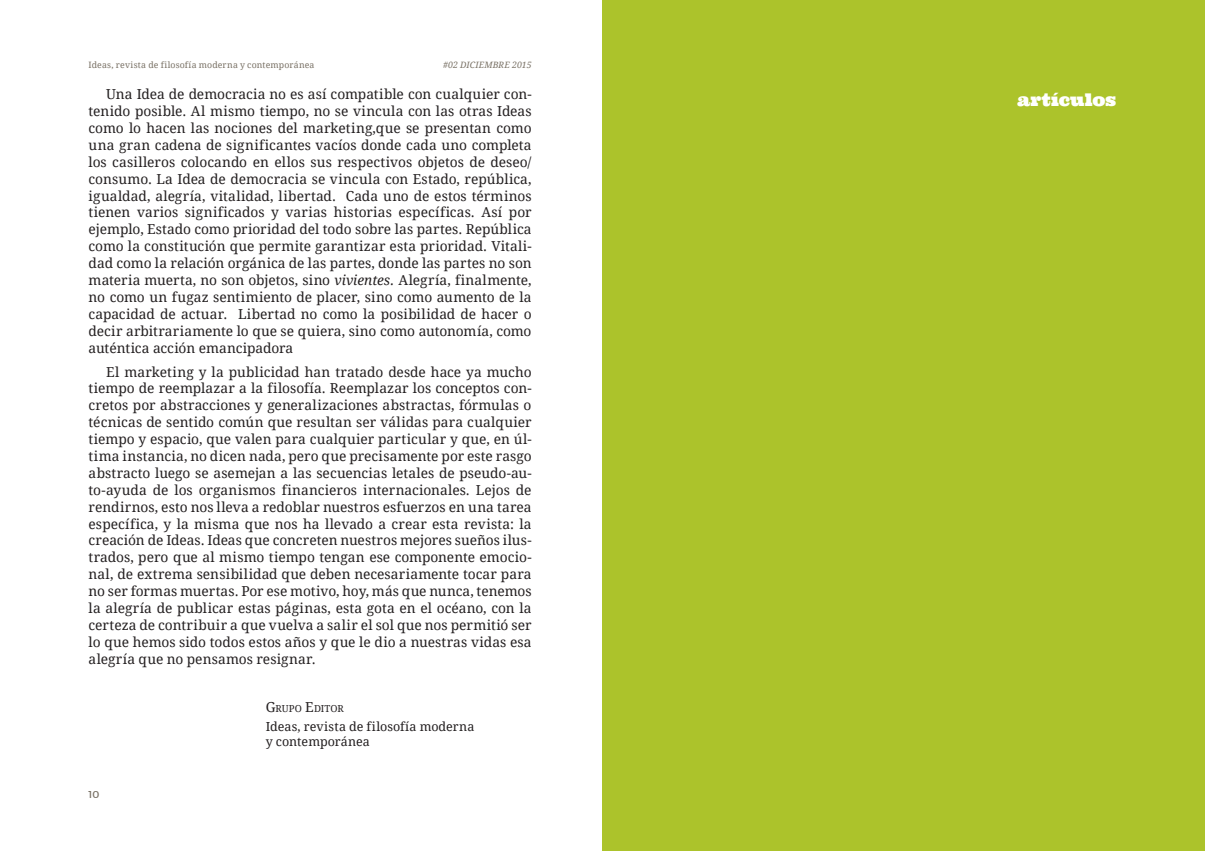
<style>
.page{position:relative;width:1205px;height:851px;background:#fff}
.page>*{position:absolute;margin:0;border:0;box-sizing:border-box;transform-origin:0 0}
.t1{font:17.5px "Ultra";letter-spacing:-.005em;color:#fff}
.t2{font:13.75px/16.9px "Droid Serif";color:#231f20;text-align:justify}
.t3{font:12.5px/14.4px "Droid Serif";letter-spacing:.005em;color:#231f20}
.t4{font:10px "Montserrat";color:#797165}
.t5{font:9.62px "Droid Serif";letter-spacing:.005em;color:#231f20}
.t6{font:8.75px "Droid Serif";letter-spacing:.02em;color:#797165}
.t7{font:italic 8.75px "Droid Serif";letter-spacing:.005em;color:#797165}
.s1{font-style:italic}
.s2{font-size:13.75px}
</style>
<div class="page">
<div style="left:602px;top:0;width:603px;height:850px;background:#acc32b"></div>
<p class="t6" style="left:89px;top:60px;width:227px">Ideas, revista de filosofía moderna y contemporánea</p>
<p class="t7" style="left:443px;top:60px;width:90px">#02 DICIEMBRE 2015</p>
<p class="t2" style="left:89px;top:86px;width:444px;text-indent:18px">Una Idea de democracia no es así compatible con cualquier con&shy;tenido posible. Al mismo tiempo, no se vincula con las otras Ideas como lo hacen las nociones del marketing,que se presentan como una gran cadena de significantes vacíos donde cada uno completa los casilleros colocando en ellos sus respectivos objetos de deseo/ consumo. La Idea de democracia se vincula con Estado, república, igualdad, alegría, vitalidad, libertad. Cada uno de estos términos tienen varios significados y varias historias específicas. Así por ejemplo, Estado como prioridad del todo sobre las partes. República como la constitución que permite garantizar esta prioridad. Vitali&shy;dad como la relación orgánica de las partes, donde las partes no son materia muerta, no son objetos, sino <span class="s1">vivientes.</span> Alegría, finalmente, no como un fugaz sentimiento de placer, sino como aumento de la capacidad de actuar. Libertad no como la posibilidad de hacer o decir arbitrariamente lo que se quiera, sino como autonomía, como auténtica acción emancipadora</p>
<p class="t2" style="left:89px;top:363px;width:444px;text-indent:18px">El marketing y la publicidad han tratado desde hace ya mucho tiempo de reemplazar a la filosofía. Reemplazar los conceptos con&shy;cretos por abstracciones y generalizaciones abstractas, fórmulas o técnicas de sentido común que resultan ser válidas para cualquier tiempo y espacio, que valen para cualquier particular y que, en úl&shy;tima instancia, no dicen nada, pero que precisamente por este rasgo abstracto luego se asemejan a las secuencias letales de pseudo-au&shy;to-ayuda de los organismos financieros internacionales. Lejos de rendirnos, esto nos lleva a redoblar nuestros esfuerzos en una tarea específica, y la misma que nos ha llevado a crear esta revista: la creación de Ideas. Ideas que concreten nuestros mejores sueños ilus&shy;trados, pero que al mismo tiempo tengan ese componente emocio&shy;nal, de extrema sensibilidad que deben necesariamente tocar para no ser formas muertas. Por ese motivo, hoy, más que nunca, tenemos la alegría de publicar estas páginas, esta gota en el océano, con la certeza de contribuir a que vuelva a salir el sol que nos permitió ser lo que hemos sido todos estos años y que le dio a nuestras vidas esa alegría que no pensamos resignar.</p>
<p class="t5" style="left:266px;top:702px;width:79px"><span class="s2">G</span>RUPO <span class="s2">E</span>DITOR</p>
<p class="t3" style="left:266px;top:719px;width:210px">Ideas, revista de filosofía moderna y contemporánea</p>
<p class="t4" style="left:89px;top:788px;width:12px">10</p>
<p class="t1" style="left:1017px;top:89px;width:101px">artículos</p>
</div>
